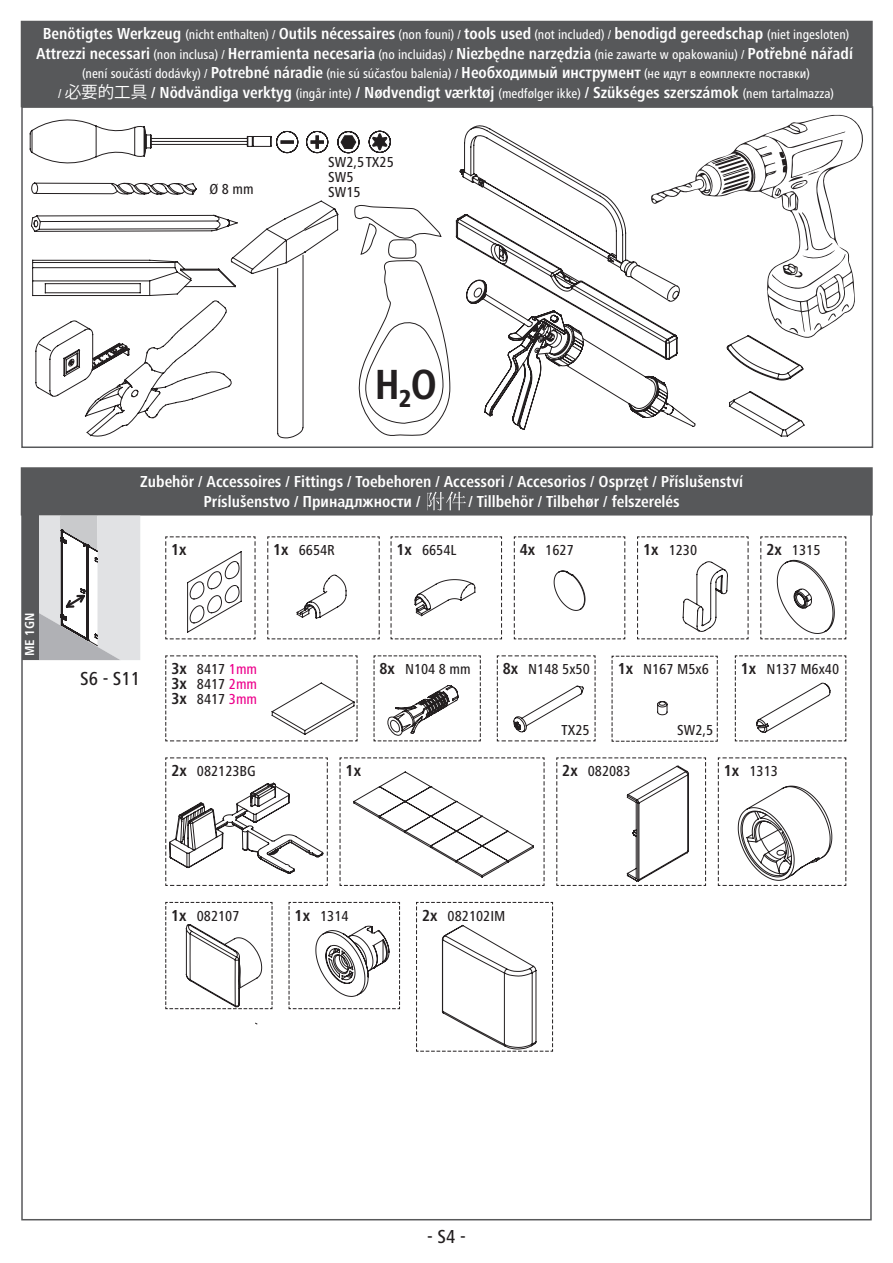
<style>
.page{position:relative;width:893px;height:1263px;background:#fff}
.page>*{position:absolute;margin:0;border:0;box-sizing:border-box;transform-origin:0 0}
.t1{font:700 condensed 43.65px "Frutiger Next LTW1 G";color:#231f20}
.t2{font:500 condensed 19.5px "Frutiger Next LTW1 G";color:#231f20}
.t3{font:700 condensed 16.5px/19.8px "Frutiger Next LTW1 G";color:#fff;text-align:center}
.t4{font:700 condensed 16.5px "Frutiger Next LTW1 G";color:#231f20}
.t5{font:500 condensed 15px/15px "Frutiger Next LTW1 G";color:#231f20}
.t6{font:500 condensed 13.5px "Frutiger Next LTW1 G";color:#fff}
.t7{font:700 condensed 13.5px "Frutiger Next LTW1 G";color:#fff}
.s1{font-weight:500;font-size:13.5px}
.s2{font-weight:700;font-size:16.5px}
.s3{font-family:"Koz Go Pr 6 N";font-weight:400;font-stretch:normal}
.s4{color:#ed028c}
</style>
<div class="page">
<div style="left:22px;top:22px;width:850px;height:85px;background:#57585a"></div>
<div style="left:21px;top:21px;width:852px;height:86px;border:2px solid #57585a"></div>
<div style="left:21px;top:106px;width:852px;height:342px;border:2px solid #57585a"></div>
<div style="left:22px;top:468px;width:850px;height:47px;background:#57585a"></div>
<div style="left:21px;top:467px;width:852px;height:48px;border:2px solid #57585a"></div>
<img style="left:427px;top:491px;width:34px;height:3px">
<img style="left:427px;top:494px;width:39px;height:16px">
<svg style="left:35px;top:125px;width:585px;height:272px"></svg>
<svg style="left:32px;top:259px;width:52px;height:111px"></svg>
<svg style="left:306px;top:131px;width:22px;height:22px"></svg>
<svg style="left:369px;top:131px;width:22px;height:22px"></svg>
<svg style="left:337px;top:131px;width:22px;height:22px"></svg>
<svg style="left:30px;top:119px;width:268px;height:45px"></svg>
<svg style="left:84px;top:200px;width:255px;height:238px"></svg>
<svg style="left:651px;top:115px;width:212px;height:197px"></svg>
<svg style="left:775px;top:140px;width:68px;height:56px"></svg>
<svg style="left:466px;top:212px;width:383px;height:225px"></svg>
<svg style="left:713px;top:155px;width:36px;height:39px"></svg>
<svg style="left:354px;top:205px;width:96px;height:231px"></svg>
<svg style="left:38px;top:516px;width:102px;height:144px"></svg>
<div style="left:22px;top:516px;width:16px;height:144px;background:#57585a"></div>
<svg style="left:556px;top:757px;width:150px;height:129px"></svg>
<svg style="left:165px;top:902px;width:108px;height:107px"></svg>
<svg style="left:339px;top:757px;width:206px;height:129px"></svg>
<svg style="left:288px;top:902px;width:112px;height:107px"></svg>
<svg style="left:718px;top:757px;width:128px;height:129px"></svg>
<svg style="left:165px;top:757px;width:163px;height:129px"></svg>
<svg style="left:165px;top:536px;width:681px;height:206px"></svg>
<svg style="left:416px;top:902px;width:137px;height:150px"></svg>
<p class="t3" style="left:36px;top:23px;width:818px">Benötigtes Werkzeug <span class="s1">(nicht enthalten) /</span> Outils nécessaires <span class="s1">(non founi) /</span> tools used <span class="s1">(not included) /</span> benodigd gereedschap <span class="s1">(niet ingesloten)<br></span>Attrezzi necessari <span class="s1">(non inclusa) /</span> Herramienta necesaria <span class="s1">(no incluidas) /</span> Niezbędne narzędzia <span class="s1">(nie zawarte w opakowaniu) /</span> Potřebné nářadí</p>
<p class="t6" style="left:82px;top:66px;width:729px">(není součástí dodávky) / <span class="s2">Potrebné náradie</span> (nie sú súčasťou balenia) / <span class="s2">Необходимый инструмент</span> (не идут в еомплекте поставки)</p>
<p class="t3" style="left:58px;top:83px;width:777px"><span class="s1">/</span> <span class="s3">必要的工具</span> / Nödvändiga verktyg <span class="s1">(ingår inte)</span> / Nødvendigt værktøj <span class="s1">(medfølger ikke)</span> / Szükséges szerszámok <span class="s1">(nem tartalmazza)</span></p>
<p class="t5" style="left:209px;top:181px;width:46px">Ø 8 mm</p>
<p class="t5" style="left:328px;top:154px;width:67px">SW2,5TX25</p>
<p class="t5" style="left:328px;top:169px;width:34px">SW5<br>SW15</p>
<h1 class="t1" style="left:374px;top:360px;width:64px">H <sub>2</sub>O</h1>
<p class="t7" style="left:22px;top:656px;width:45px;rotate:-90deg">ME 1GN</p>
<p class="t3" style="left:204px;top:471px;width:541px;text-align:left;text-indent:-63px">Zubehör / Accessoires / Fittings / Toebehoren / Accessori / Accesorios / Osprzęt / Příslušenství<br>Príslušenstvo / Принадлжности /</p>
<p class="t3" style="left:468px;top:491px;width:213px">/ Tillbehör / Tilbehør / felszerelés</p>
<p class="t4" style="left:171px;top:540px;width:17px">1x</p>
<p class="t5" style="left:520px;top:542px;width:55px"><span class="s2">4x</span> 1627</p>
<p class="t5" style="left:273px;top:542px;width:63px"><span class="s2">1x</span> 6654R</p>
<p class="t5" style="left:397px;top:542px;width:62px"><span class="s2">1x</span> 6654L</p>
<p class="t5" style="left:643px;top:543px;width:55px"><span class="s2">1x</span> 1230</p>
<p class="t5" style="left:766px;top:543px;width:55px"><span class="s2">2x</span> 1315</p>
<p class="t2" style="left:80px;top:667px;width:61px">S6 - S11</p>
<p class="t5" style="left:171px;top:662px;width:87px;text-align:justify"><span class="s2">3x</span> 8417 <span class="s4">1mm </span><span class="s2">3x</span> 8417 <span class="s4">2mm </span><span class="s2">3x</span> 8417 <span class="s4">3mm</span></p>
<p class="t5" style="left:171px;top:764px;width:86px"><span class="s2">2x</span> 082123BG</p>
<p class="t5" style="left:380px;top:661px;width:93px"><span class="s2">8x</span> N104 8 mm</p>
<p class="t5" style="left:503px;top:661px;width:89px"><span class="s2">8x</span> N148 5x50</p>
<p class="t5" style="left:618px;top:662px;width:93px"><span class="s2">1x</span> N167 M5x6</p>
<p class="t5" style="left:741px;top:662px;width:100px"><span class="s2">1x</span> N137 M6x40</p>
<p class="t4" style="left:346px;top:761px;width:17px">1x</p>
<p class="t5" style="left:562px;top:723px;width:30px">TX25</p>
<p class="t5" style="left:562px;top:763px;width:70px"><span class="s2">2x</span> 082083</p>
<p class="t5" style="left:677px;top:723px;width:37px">SW2,5</p>
<p class="t5" style="left:724px;top:763px;width:55px"><span class="s2">1x</span> 1313</p>
<p class="t5" style="left:171px;top:908px;width:70px"><span class="s2">1x</span> 082107</p>
<p class="t5" style="left:295px;top:908px;width:55px"><span class="s2">1x</span> 1314</p>
<p class="t5" style="left:422px;top:908px;width:85px"><span class="s2">2x</span> 082102IM</p>
<p class="t2" style="left:427px;top:1225px;width:40px">- S4 -</p>
</div>
